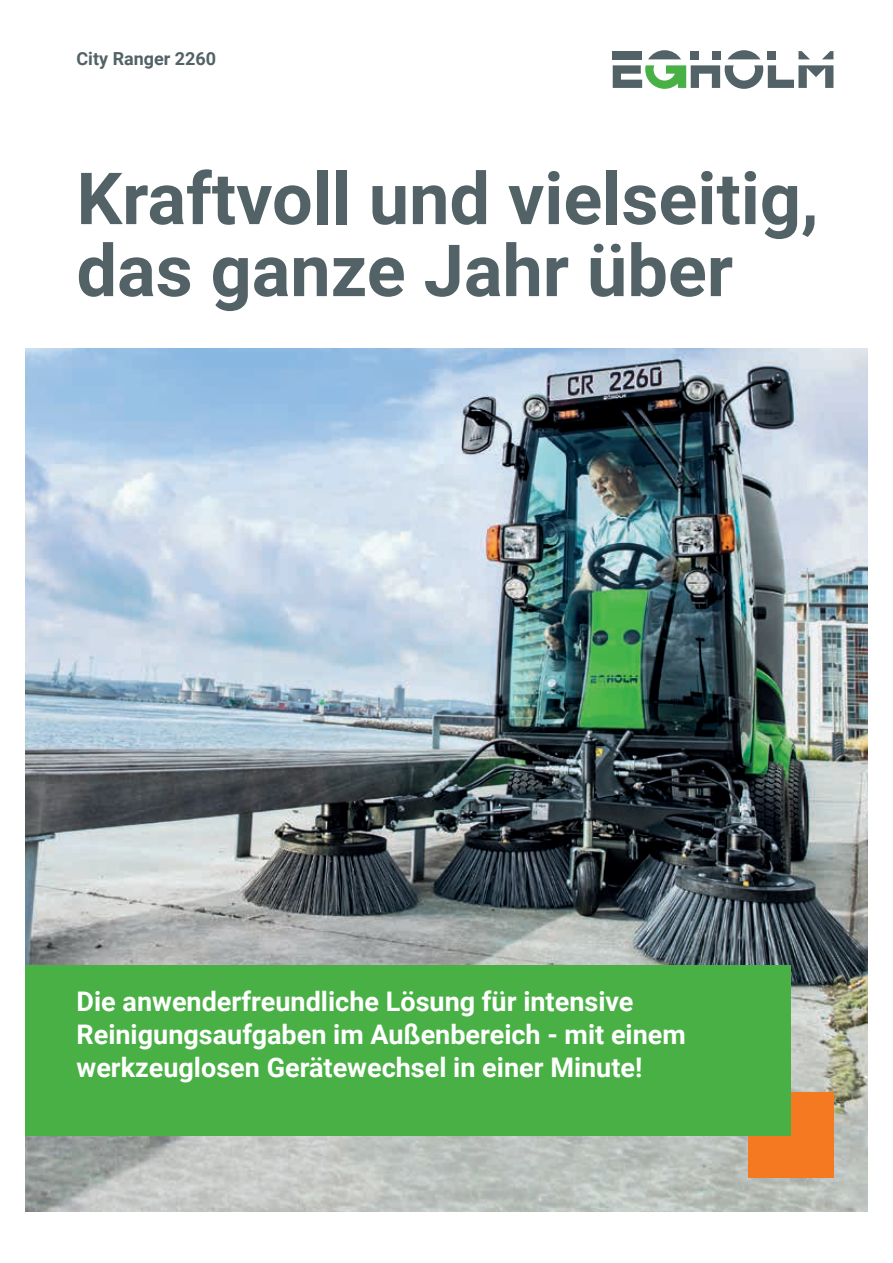
<style>
.page{position:relative;width:893px;height:1263px;background:#fff}
.page>*{position:absolute;margin:0;border:0;box-sizing:border-box;transform-origin:0 0}
.t1{font:700 72px/72px "Roboto";color:#526267}
.t2{font:700 27px/33px "Roboto";color:#fff}
.t3{font:700 18px "Roboto";color:#526267}
</style>
<div class="page">
<img style="left:26px;top:349px;width:841px;height:863px">
<svg style="left:822px;top:51px;width:11px;height:8px"></svg>
<svg style="left:798px;top:51px;width:12px;height:8px"></svg>
<div style="left:768px;top:51px;width:8px;height:8px;background:#526267"></div>
<svg style="left:728px;top:50px;width:32px;height:9px"></svg>
<div style="left:712px;top:51px;width:8px;height:8px;background:#526267"></div>
<div style="left:691px;top:51px;width:8px;height:8px;background:#526267"></div>
<svg style="left:648px;top:50px;width:33px;height:9px"></svg>
<svg style="left:613px;top:65px;width:220px;height:24px"></svg>
<div style="left:613px;top:51px;width:29px;height:8px;background:#526267"></div>
<div style="left:748px;top:1093px;width:85px;height:85px;background:#f47921"></div>
<div style="left:26px;top:965px;width:765px;height:170px;background:#49b045"></div>
<p class="t3" style="left:77px;top:46px;width:141px">City Ranger 2260</p>
<h1 class="t1" style="left:77px;top:160px;width:743px">Kraftvoll und vielseitig, das ganze Jahr über</h1>
<p class="t2" style="left:77px;top:984px;width:611px">Die anwenderfreundliche Lösung für intensive<br>Reinigungsaufgaben im Außenbereich - mit einem werkzeuglosen Gerätewechsel in einer Minute!</p>
</div>
